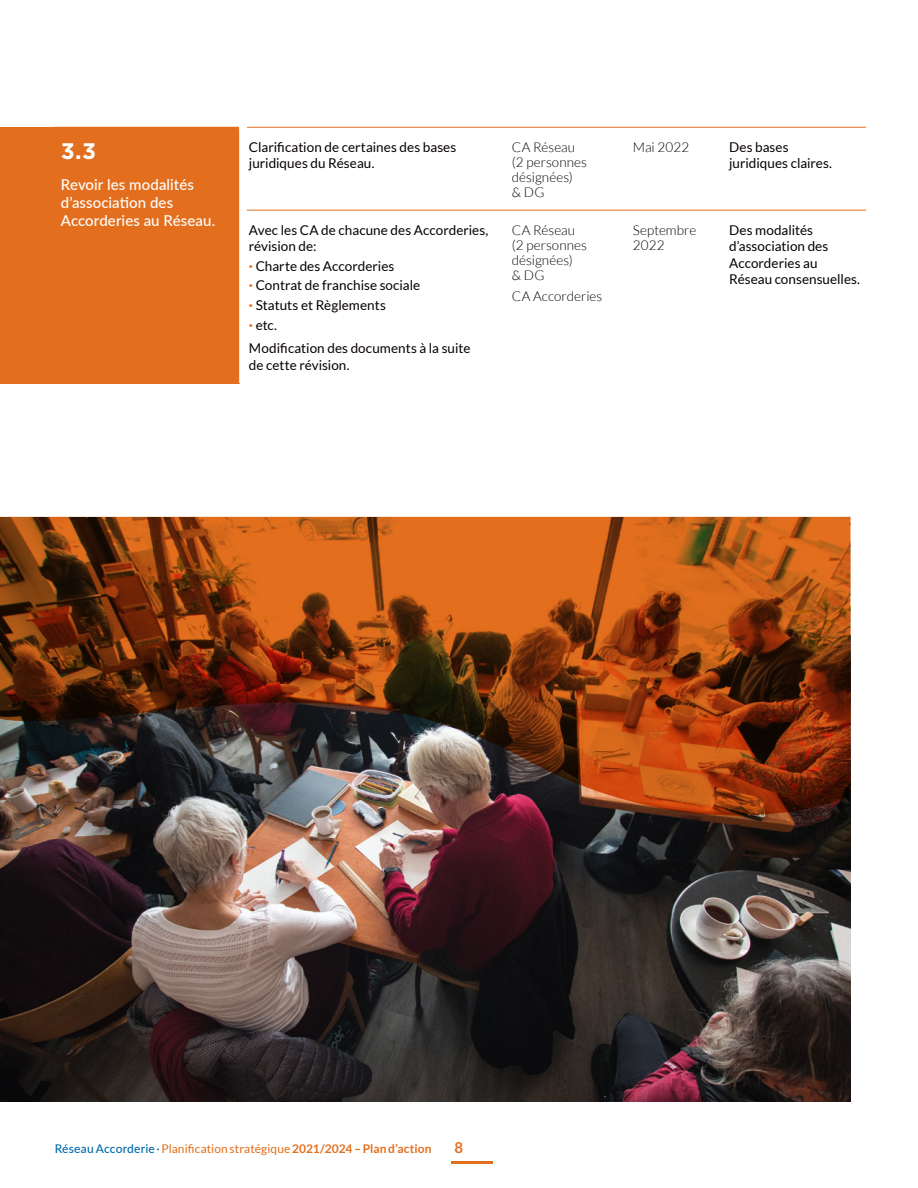
<style>
.page{position:relative;width:918px;height:1188px;background:#fff}
.page>*{position:absolute;margin:0;border:0;box-sizing:border-box;transform-origin:0 0}
.Titre_2{font:700 22.5px "Gotham";color:#fff}
.Objectifs{font:500 15px/18px "Lato";letter-spacing:.005em;color:#fff}
.t1{font:700 15px "Lato";color:#e36f1e}
.Textes_tab{font:13.5px/16.5px "Lato";letter-spacing:.005em;color:#070201}
.Responsables_échéanc{font:300 13.5px/15px "Lato";letter-spacing:.005em;color:#070201}
.t2{font:12px "Lato";letter-spacing:.005em;color:#e36f1e}
.s1{font-weight:700;font-size:15px;color:#e36f1e}
.s2{font-weight:500;color:#0069aa}
.s3{color:#0069aa}
.s4{font-weight:700}
</style>
<div class="page">
<hr style="left:451px;top:1161px;width:42px;height:2px;background:#e36f1e">
<div style="left:0;top:127px;width:239px;height:256px;background:#e36f1e"></div>
<hr style="left:723px;top:127px;width:143px;height:1px;background:#e36f1e">
<hr style="left:243px;top:127px;width:263px;height:1px;background:#e36f1e">
<hr style="left:506px;top:127px;width:121px;height:1px;background:#e36f1e">
<hr style="left:627px;top:127px;width:96px;height:1px;background:#e36f1e">
<hr style="left:247px;top:210px;width:259px;height:1px;background:#e36f1e">
<hr style="left:506px;top:210px;width:121px;height:1px;background:#e36f1e">
<hr style="left:627px;top:210px;width:96px;height:1px;background:#e36f1e">
<hr style="left:723px;top:210px;width:143px;height:1px;background:#e36f1e">
<img style="left:0;top:517px;width:850px;height:585px">
<p class="Titre_2" style="left:61px;top:136px;width:37px">3.3</p>
<p class="Objectifs" style="left:61px;top:175px;width:156px">Revoir les modalités d’association des<br>Accorderies au Réseau.</p>
<p class="Textes_tab" style="left:249px;top:138px;width:209px">Clarification de certaines des bases juridiques du Réseau.</p>
<p class="Responsables_échéanc" style="left:512px;top:139px;width:77px">CA Réseau (2 personnes désignées)<br>&amp; DG</p>
<p class="Responsables_échéanc" style="left:633px;top:139px;width:58px">Mai 2022</p>
<p class="Textes_tab" style="left:729px;top:138px;width:104px">Des bases juridiques claires.</p>
<p class="Textes_tab" style="left:249px;top:221px;width:241px">Avec les CA de chacune des Accorderies, révision de:</p>
<p class="Textes_tab" style="left:249px;top:258px;width:147px"><span class="s1">·</span> Charte des Accorderies</p>
<p class="Textes_tab" style="left:249px;top:277px;width:173px"><span class="s1">·</span> Contrat de franchise sociale</p>
<p class="Textes_tab" style="left:249px;top:297px;width:139px"><span class="s1">·</span> Statuts et Règlements</p>
<p class="Textes_tab" style="left:249px;top:317px;width:30px"><span class="s1">·</span> etc.</p>
<p class="Textes_tab" style="left:249px;top:340px;width:223px">Modification des documents à la suite de cette révision.</p>
<p class="Responsables_échéanc" style="left:633px;top:222px;width:65px">Septembre<br>2022</p>
<p class="Textes_tab" style="left:729px;top:221px;width:132px">Des modalités d’association des<br>Accorderies au<br>Réseau consensuelles.</p>
<p class="Responsables_échéanc" style="left:512px;top:222px;width:77px">CA Réseau (2 personnes désignées)<br>&amp; DG</p>
<p class="Responsables_échéanc" style="left:512px;top:289px;width:92px">CA Accorderies</p>
<p class="t2" style="left:55px;top:1142px;width:378px"><span class="s2">Réseau Accorderie</span> <span class="s3">·</span> Planification stratégique <span class="s4">2021/2024 – Plan d’action</span></p>
<p class="t1" style="left:455px;top:1138px;width:10px">8</p>
</div>
